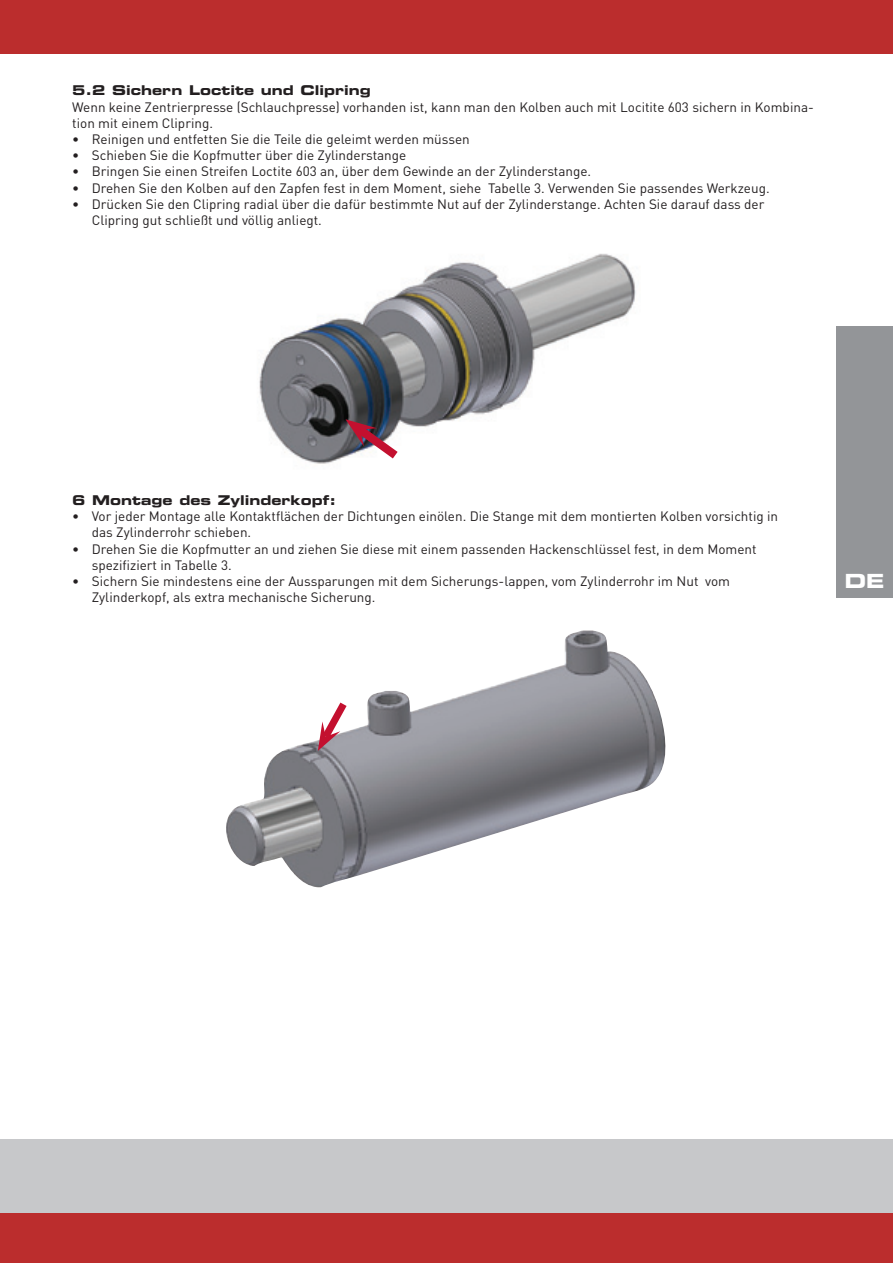
<style>
.page{position:relative;width:893px;height:1263px;background:#fff}
.page>*{position:absolute;margin:0;border:0;box-sizing:border-box;transform-origin:0 0}
.t1{font:19.5px "Eurostile LT Std Bold Ex 2";color:#fff}
.t2{font:13.5px/16.2px "DIN Pro";color:#231f20}
.t3{font:13.5px "Eurostile LT Std Bold Ex 2";color:#231f20}
</style>
<div class="page">
<div style="left:0;top:1140px;width:893px;height:90px;background:#c7c8ca"></div>
<div style="left:0;top:1213px;width:893px;height:50px;background:#bb2d2d"></div>
<div style="left:0;top:0;width:893px;height:54px;background:#bb2d2d"></div>
<div style="left:836px;top:326px;width:57px;height:271px;background:#939598"></div>
<img style="left:259px;top:253px;width:377px;height:211px">
<svg style="left:345px;top:418px;width:62px;height:46px"></svg>
<img style="left:226px;top:630px;width:440px;height:257px">
<svg style="left:316px;top:695px;width:37px;height:56px"></svg>
<p class="t3" style="left:72px;top:81px;width:300px">5.2 Sichern Loctite und Clipring</p>
<p class="t2" style="left:72px;top:98px;width:743px">Wenn keine Zentrierpresse (Schlauchpresse) vorhanden ist, kann man den Kolben auch mit Locitite 603 sichern in Kombina&shy;tion mit einem Clipring.</p>
<p class="t2" style="left:72px;top:130px;width:399px">• Reinigen und entfetten Sie die Teile die geleimt werden müssen</p>
<p class="t2" style="left:72px;top:147px;width:336px">• Schieben Sie die Kopfmutter über die Zylinderstange</p>
<p class="t2" style="left:72px;top:163px;width:520px">• Bringen Sie einen Streifen Loctite 603 an, über dem Gewinde an der Zylinderstange.</p>
<p class="t2" style="left:72px;top:179px;width:699px">• Drehen Sie den Kolben auf den Zapfen fest in dem Moment, siehe Tabelle 3. Verwenden Sie passendes Werkzeug.</p>
<p class="t2" style="left:92px;top:195px;width:674px;text-indent:-19px">• Drücken Sie den Clipring radial über die dafür bestimmte Nut auf der Zylinderstange. Achten Sie darauf dass der<br>Clipring gut schließt und völlig anliegt.</p>
<p class="t3" style="left:72px;top:491px;width:265px">6 Montage des Zylinderkopf:</p>
<p class="t2" style="left:92px;top:508px;width:688px;text-indent:-19px">• Vor jeder Montage alle Kontaktflächen der Dichtungen einölen. Die Stange mit dem montierten Kolben vorsichtig in das Zylinderrohr schieben.</p>
<p class="t2" style="left:92px;top:540px;width:666px;text-indent:-19px">• Drehen Sie die Kopfmutter an und ziehen Sie diese mit einem passenden Hackenschlüssel fest, in dem Moment spezifiziert in Tabelle 3.</p>
<p class="t2" style="left:92px;top:572px;width:640px;text-indent:-19px">• Sichern Sie mindestens eine der Aussparungen mit dem Sicherungs-lappen, vom Zylinderrohr im Nut vom<br>Zylinderkopf, als extra mechanische Sicherung.</p>
<h1 class="t1" style="left:844px;top:567px;width:39px">DE</h1>
</div>
